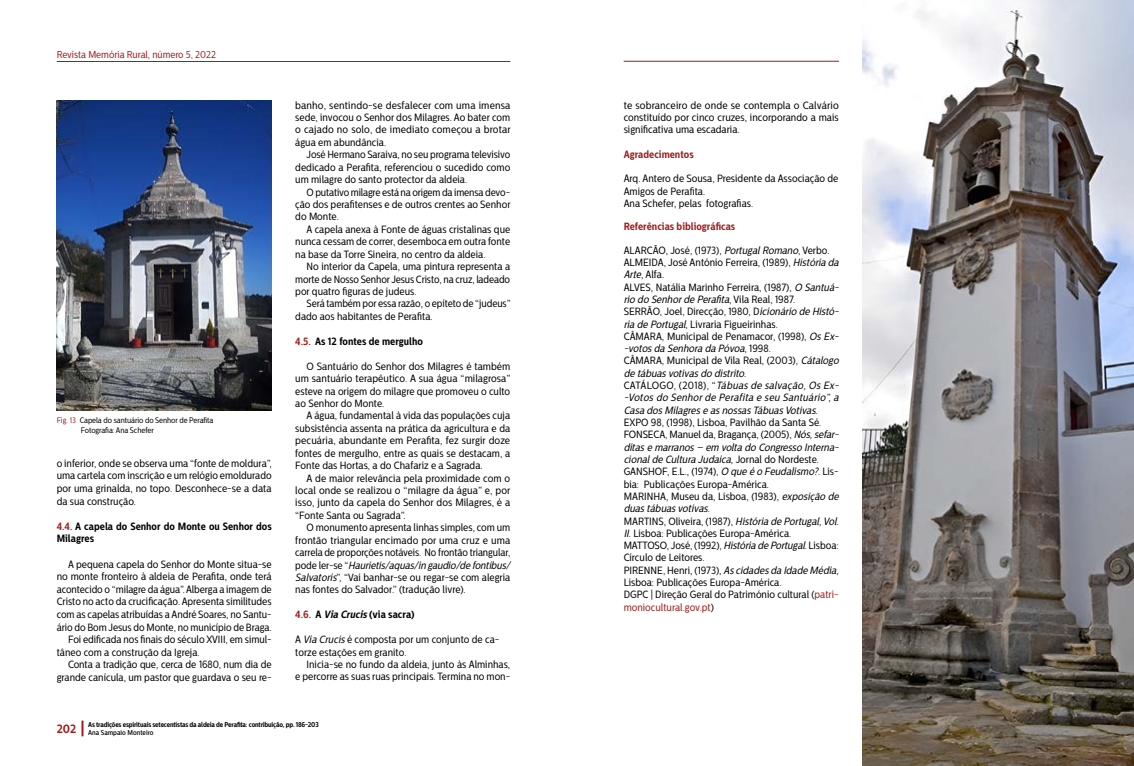
<style>
.page{position:relative;width:1134px;height:766px;background:#fff}
.page>*{position:absolute;margin:0;border:0;box-sizing:border-box;transform-origin:0 0}
.t1{font:700 12px "Centrale Sans Cnd";color:#9e1d1c}
.t2{font:10.5px/12.3px "Centrale Sans Cnd";color:#000;text-align:justify}
.t3{font:700 10.5px/12.6px "Centrale Sans Cnd";color:#000}
.t4{font:700 10.5px "Centrale Sans Cnd";color:#9e1d1c}
.t5{font:10px "Centrale Sans Cnd";color:#9e1d1c}
.t6{font:8px/10px "Centrale Sans Cnd";letter-spacing:-.01em;color:#000}
.t7{font:700 7px "Centrale Sans Cnd";letter-spacing:-.025em;color:#000}
.t8{font:500 7px "Centrale Sans Cnd";color:#000}
.s1{color:#9e1d1c}
.s2{font-style:italic}
</style>
<div class="page">
<hr style="left:624px;top:61px;width:453px;height:1px;background:#9e1d1c">
<div style="left:839px;top:0;width:295px;height:127px;background:#fff"></div>
<hr style="left:57px;top:61px;width:453px;height:1px;background:#9e1d1c">
<svg style="left:81px;top:720px;width:2px;height:16px"></svg>
<img style="left:57px;top:100px;width:215px;height:310px">
<img style="left:862px;top:0;width:272px;height:765px">
<p class="t5" style="left:57px;top:49px;width:161px">Revista Memória Rural, número 5, 2022</p>
<p class="t6" style="left:81px;top:415px;width:134px;text-indent:-24px"><span class="s1">Fig. 13</span> Capela do santuário do Senhor de Perafita<br>Fotografia: Ana Schefer</p>
<p class="t2" style="left:57px;top:457px;width:217px;line-height:12.6px">o inferior, onde se observa uma “fonte de moldura”, uma cartela com inscrição e um relógio emoldurado por uma grinalda, no topo. Desconhece-se a data da sua construção.</p>
<p class="t3" style="left:57px;top:520px;width:217px"><span class="s1">4.4.</span> A capela do Senhor do Monte ou Senhor dos<br>Milagres</p>
<p class="t2" style="left:68px;top:557px;width:205px">A pequena capela do Senhor do Monte situa-se</p>
<p class="t2" style="left:57px;top:570px;width:217px">no monte fronteiro à aldeia de Perafita, onde terá</p>
<p class="t2" style="left:57px;top:583px;width:217px">acontecido o “milagre da água”. Alberga a imagem de</p>
<p class="t2" style="left:57px;top:595px;width:216px">Cristo no acto da crucificação. Apresenta similitudes</p>
<p class="t2" style="left:57px;top:608px;width:217px">com as capelas atribuídas a André Soares, no Santu-</p>
<p class="t2" style="left:57px;top:620px;width:217px">ário do Bom Jesus do Monte, no município de Braga.</p>
<p class="t2" style="left:68px;top:633px;width:205px">Foi edificada nos finais do século XVIII, em simul-</p>
<p class="t2" style="left:57px;top:645px;width:144px">tâneo com a construção da Igreja.</p>
<p class="t2" style="left:68px;top:658px;width:205px">Conta a tradição que, cerca de 1680, num dia de</p>
<p class="t2" style="left:57px;top:671px;width:216px">grande canícula, um pastor que guardava o seu re-</p>
<p class="t2" style="left:295px;top:99px;width:217px">banho, sentindo-se desfalecer com uma imensa sede, invocou o Senhor dos Milagres. Ao bater com o cajado no solo, de imediato começou a brotar água em abundância.</p>
<p class="t2" style="left:295px;top:148px;width:217px;text-indent:11px">José Hermano Saraiva, no seu programa televisivo dedicado a Perafita, referenciou o sucedido como um milagre do santo protector da aldeia.</p>
<p class="t2" style="left:295px;top:186px;width:217px;text-indent:11px">O putativo milagre está na origem da imensa devo&shy;ção dos perafitenses e de outros crentes ao Senhor do Monte.</p>
<p class="t2" style="left:295px;top:223px;width:217px;text-indent:11px">A capela anexa à Fonte de águas cristalinas que nunca cessam de correr, desemboca em outra fonte na base da Torre Sineira, no centro da aldeia.</p>
<p class="t2" style="left:295px;top:260px;width:217px;text-indent:11px">No interior da Capela, uma pintura representa a morte de Nosso Senhor Jesus Cristo, na cruz, ladeado por quatro figuras de judeus.</p>
<p class="t2" style="left:295px;top:297px;width:217px;text-indent:11px">Será também por essa razão, o epíteto de “judeus” dado aos habitantes de Perafita.</p>
<p class="t3" style="left:295px;top:335px;width:129px"><span class="s1">4.5.</span> As 12 fontes de mergulho</p>
<p class="t2" style="left:295px;top:360px;width:217px;text-indent:11px">O Santuário do Senhor dos Milagres é também um santuário terapêutico. A sua água “milagrosa” esteve na origem do milagre que promoveu o culto ao Senhor do Monte.</p>
<p class="t2" style="left:295px;top:409px;width:217px;text-indent:11px">A água, fundamental à vida das populações cuja subsistência assenta na prática da agricultura e da pecuária, abundante em Perafita, fez surgir doze fontes de mergulho, entre as quais se destacam, a Fonte das Hortas, a do Chafariz e a Sagrada.</p>
<p class="t2" style="left:295px;top:471px;width:217px;text-indent:11px">A de maior relevância pela proximidade com o local onde se realizou o “milagre da água” e, por isso, junto da capela do Senhor dos Milagres, é a “Fonte Santa ou Sagrada”.</p>
<p class="t2" style="left:295px;top:521px;width:219px;text-align:left;text-indent:11px">O monumento apresenta linhas simples, com um frontão triangular encimado por uma cruz e uma carrela de proporções notáveis. No frontão triangular, p o d e l e r - s e “ <span class="s2">Haurietis/aquas/in gaudio/de fontibus/ Salvatoris</span>”, “Vai banhar-se ou regar-se com alegria nas fontes do Salvador.” (tradução livre).</p>
<p class="t3" style="left:295px;top:608px;width:121px"><span class="s1">4.6.</span> A <span class="s2">Via Crucis</span>(via sacra)</p>
<p class="t2" style="left:295px;top:633px;width:206px">A <span class="s2">Via Crucis</span>é composta por um conjunto de ca&shy;torze estações em granito.</p>
<p class="t2" style="left:295px;top:658px;width:217px;text-align:right">Inicia-se no fundo da aldeia, junto às Alminhas,<br>e percorre as suas ruas principais. Termina no mon-</p>
<p class="t1" style="left:57px;top:721px;width:21px">202</p>
<p class="t7" style="left:88px;top:720px;width:232px">As tradições espirituais setecentistas da aldeia de Perafita: contribuição, pp. 186-203</p>
<p class="t8" style="left:88px;top:728px;width:67px">Ana Sampaio Monteiro</p>
<p class="t2" style="left:624px;top:99px;width:217px">te sobranceiro de onde se contempla o Calvário constituído por cinco cruzes, incorporando a mais significativa uma escadaria.</p>
<p class="t4" style="left:624px;top:148px;width:72px">Agradecimentos</p>
<p class="t2" style="left:624px;top:173px;width:216px;text-align:left">Arq. Antero de Sousa, Presidente da Associação de<br>Amigos de Perafita.<br>Ana Schefer, pelas fotografias.</p>
<p class="t4" style="left:624px;top:220px;width:113px">Referências bibliográficas</p>
<p class="t2" style="left:624px;top:244px;width:219px;text-align:left">ALARCÃO, José, (1973), <span class="s2">PortugalRomano</span>, Verbo.<br>ALMEIDA, José António Ferreira, (1989), <span class="s2">História da Arte</span>, Alfa.<br>ALVES, Natália Marinho Ferreira, (1987), <span class="s2">O Santuá&shy;rio do Senhorde Perafita</span>, V i l a R e a l , 1 9 8 7 .<br>SERRÃO, Joel, Direcção, 1980, D<span class="s2">icionário de Histó&shy;ria de Portugal</span>, Livraria Figueirinhas.<br>CÂMARA, Municipal de Penamacor, (1998), <span class="s2">OsEx--votosda Senhora da Póvoa</span>, 1 9 9 8 .<br>CÂMARA, Municipal de Vila Real, (2003), <span class="s2">Cátalogo de tábuasvotivasdo distrito</span>.<br>C ATÁ L O G O , ( 2 0 1 8 ) , “ <span class="s2">Tábuas de salvação,Os Ex--Votos do Senhorde Perafita e seu Santuário”,a Casa dosMilagrese asnossasTábuasVotivas</span>.<br>EXPO 98, (1998), Lisboa, Pavilhão da Santa Sé.<br>FONSECA, Manuel da, Bragança, (2005), <span class="s2">Nós,sefar&shy;ditase marranos– em voltado Congresso Interna&shy;cionalde Cultura Judaica</span>, J o r n a l d o N o r d e s t e .<br>GANSHOF, E.L., (1974), <span class="s2">O que é o Feudalismo?</span>. Lis&shy;bia: Publicações Europa-América.<br>MARINHA, Museu da, Lisboa, (1983), <span class="s2">exposição de duastábuasvotivas</span>.<br>MARTINS, Oliveira, (1987), <span class="s2">História de Portugal,Vol.<br>II</span>. Lisboa: Publicações Europa-América.<br>MATTOSO, José, (1992), <span class="s2">Históriade Portugal</span>. Lisboa:<br>Círculo de Leitores.<br>PIRENNE, Henri, (1973), <span class="s2">Ascidadesda Idade Média</span>, Lisboa: Publicações Europa-América.<br>DGPC | Direção Geral do Património cultural (<span class="s1">patri&shy;moniocultural.gov.pt</span>)</p>
</div>
